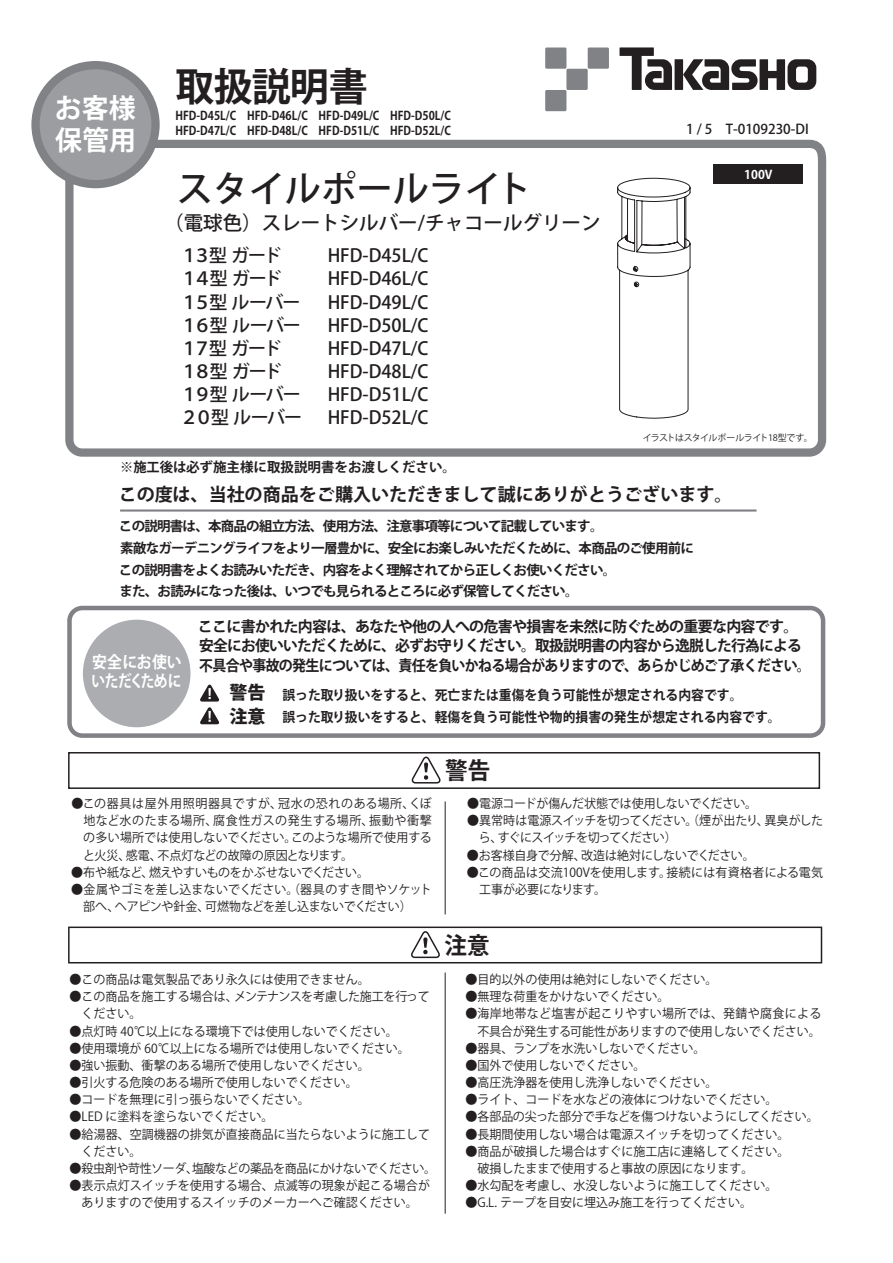
<style>
.page{position:relative;width:893px;height:1263px;background:#fff}
.page>*{position:absolute;margin:0;border:0;box-sizing:border-box;transform-origin:0 0}
.t1{font:700 39px "Koz Go Pro";letter-spacing:-.025em;color:#231f20}
.t2{font:500 36px "Koz Go Pro";color:#231f20}
.t3{font:700 27px "Koz Go Pro";color:#fff}
.t4{font:700 23.4px "Koz Go Pro";color:#231f20;scale:.96 1}
.t5{font:500 19.5px "Koz Go Pro";color:#231f20}
.t6{font:500 18px/23.1px "Koz Go Pro";color:#231f20;text-align:justify}
.t7{font:500 18px/23.1px "Koz Go Pro";letter-spacing:-.095em;color:#231f20}
.t8{font:700 18px "Koz Go Pro";color:#231f20}
.t9{font:800 18px/23.1px "Koz Go Pro";color:#231f20}
.t10{font:700 16.5px "Koz Go Pro";letter-spacing:-.04em;color:#fff;scale:.83 1}
.t11{font:700 15px "Koz Go Pro";letter-spacing:-.05em;color:#231f20}
.t12{font:700 15px "Koz Go Pro";letter-spacing:-.05em;color:#231f20;scale:.93 1}
.t13{font:700 13.5px/21.9px "Koz Go Pro";letter-spacing:-.055em;color:#231f20}
.t14{font:700 13.5px/22.6px "Koz Go Pro";color:#231f20;scale:.95 1}
.t15{font:700 13.5px "Koz Go Pro";color:#231f20}
.t16{font:500 13.5px "Koz Go Pro";color:#231f20}
.t17{font:12.45px/17.2px "Koz Go Pro";color:#231f20;scale:.96 1}
.t18{font:12.45px/17.2px "Koz Go Pro";letter-spacing:-.04em;color:#231f20;scale:.96 1}
.t19{font:12.45px "Koz Go Pro";letter-spacing:-.035em;color:#231f20;scale:.96 1}
.t20{font:12.45px "Koz Go Pro";letter-spacing:-.02em;color:#231f20;scale:.96 1}
.t21{font:12.45px "Koz Go Pro";letter-spacing:-.025em;color:#231f20;scale:.96 1}
.t22{font:700 12px/15px "Koz Go Pro";color:#231f20;scale:.9 1}
.t23{font:700 12px "Koz Go Pro";color:#fff}
.t24{font:9px "Koz Go Pro";letter-spacing:-.07em;color:#231f20}
</style>
<div class="page">
<svg style="left:619px;top:47px;width:53px;height:43px"></svg>
<div style="left:675px;top:59px;width:8px;height:31px;background:#231f20"></div>
<svg style="left:683px;top:59px;width:133px;height:31px"></svg>
<div style="left:545px;top:47px;width:21px;height:22px;background:#808285"></div>
<div style="left:566px;top:69px;width:22px;height:21px;background:#808285"></div>
<div style="left:588px;top:47px;width:21px;height:22px;background:#808285"></div>
<div style="left:545px;top:90px;width:21px;height:21px;background:#808285"></div>
<svg style="left:61px;top:138px;width:766px;height:319px"></svg>
<div style="left:36px;top:65px;width:120px;height:119px;background:#9b9da0;border-radius:50%"></div>
<div style="left:31px;top:61px;width:129px;height:127px;border:8px solid #808285;border-radius:50%"></div>
<div style="left:83px;top:620px;width:107px;height:107px;background:#acadb1;border-radius:50%"></div>
<svg style="left:200px;top:684px;width:20px;height:40px"></svg>
<div style="left:67px;top:606px;width:758px;height:132px;border:5px solid #808285;border-radius:13px"></div>
<hr style="left:120px;top:509px;width:637px;height:3px;background:#808285">
<div style="left:68px;top:752px;width:752px;height:37px;border:2px solid #231f20"></div>
<svg style="left:412px;top:756px;width:29px;height:28px"></svg>
<div style="left:68px;top:926px;width:754px;height:37px;border:2px solid #231f20"></div>
<svg style="left:411px;top:931px;width:29px;height:28px"></svg>
<hr style="left:445px;top:801px;width:1px;height:113px;background:#231f20">
<hr style="left:445px;top:972px;width:1px;height:242px;background:#231f20">
<div style="left:714px;top:164px;width:89px;height:20px;background:#231f20"></div>
<svg style="left:617px;top:178px;width:74px;height:241px"></svg>
<h1 class="t1" style="left:55px;top:61px;width:315px"><sub>お客様</sub> 取扱説明書</h1>
<h3 class="t3" style="left:55px;top:123px;width:82px">保管用</h3>
<p class="t16" style="left:686px;top:120px;width:124px">1 / 5 T-0109230-DI</p>
<h2 class="t2" style="left:177px;top:166px;width:356px">スタイルポールライト</h2>
<h3 class="t5" style="left:164px;top:210px;width:438px">（電球色）スレートシルバー/チャコールグリーン</h3>
<h3 class="t7" style="left:180px;top:245px;width:123px">１３型 ガード<br>１４型 ガード<br>１５型 ルーバー<br>１６型 ルーバー<br>１７型 ガード<br>１８型 ガード<br>１９型 ルーバー<br>２０型 ルーバー</h3>
<p class="t15" style="left:120px;top:459px;width:337px">※施工後は必ず施主様に取扱説明書をお渡しください。</p>
<p class="t22" style="left:176px;top:109px;width:320px">HFD-D45L/C　HFD-D46L/C　HFD-D49L/C　HFD-D50L/C　<br>HFD-D47L/C　HFD-D48L/C　HFD-D51L/C　HFD-D52L/C</p>
<p class="t23" style="left:744px;top:167px;width:30px">100V</p>
<h3 class="t6" style="left:328px;top:245px;width:102px">HFD-D45L/C HFD-D46L/C HFD-D49L/C HFD-D50L/C HFD-D47L/C HFD-D48L/C HFD-D51L/C HFD-D52L/C</h3>
<p class="t24" style="left:643px;top:432px;width:171px">イラストはスタイルポールライト18型です。</p>
<h3 class="t8" style="left:119px;top:483px;width:615px">この度は、当社の商品をご購入いただきまして誠にありがとうございます。</h3>
<p class="t13" style="left:119px;top:516px;width:576px">この説明書は、本商品の組立方法、使用方法、注意事項等について記載しています。<br>素敵なガーデニングライフをより一層豊かに、安全にお楽しみいただくために、本商品のご使用前にこの説明書をよくお読みいただき、内容をよく理解されてから正しくお使いください。<br>また、お読みになった後は、いつでも見られるところに必ず保管してください。</p>
<p class="t11" style="left:198px;top:616px;width:602px">ここに書かれた内容は、あなたや他の人への危害や損害を未然に防ぐための重要な内容です。</p>
<p class="t11" style="left:199px;top:636px;width:604px">安全にお使いいただくために、必ずお守りください。取扱説明書の内容から逸脱した行為による</p>
<p class="t12" style="left:92px;top:655px;width:774px"><sup>安全にお使い</sup> 不具合や事故の発生については、責任を負いかねる場合がありますので、あらかじめご了承ください。</p>
<h3 class="t10" style="left:92px;top:671px;width:110px">いただくために</h3>
<p class="t14" style="left:282px;top:684px;width:526px">誤った取り扱いをすると、死亡または重傷を負う可能性が想定される内容です。<br>誤った取り扱いをすると、軽傷を負う可能性や物的損害の発生が想定される内容です。</p>
<h3 class="t9" style="left:229px;top:682px;width:37px">警告注意</h3>
<p class="t17" style="left:83px;top:795px;width:364px;text-align:justify;text-indent:-12px">●この器具は屋外用照明器具ですが、冠水の恐れのある場所、くぼ地など水のたまる場所、腐食性ガスの発生する場所、振動や衝撃の多い場所では使用しないでください。このような場所で使用すると火災、感電、不点灯などの故障の原因となります。</p>
<p class="t20" style="left:71px;top:864px;width:312px">●布や紙など、燃えやすいものをかぶせないでください。</p>
<p class="t17" style="left:83px;top:881px;width:364px;text-indent:-12px">●金属やゴミを差し込まないでください。（器具のすき間やソケット部へ、ヘアピンや針金、可燃物などを差し込まないでください）</p>
<p class="t17" style="left:70px;top:971px;width:314px">●この商品は電気製品であり永久には使用できません。</p>
<p class="t17" style="left:82px;top:988px;width:364px;text-indent:-12px">●この商品を施工する場合は、メンテナンスを考慮した施工を行ってください。</p>
<p class="t17" style="left:70px;top:1023px;width:343px">●点灯時 40℃以上になる環境下では使用しないでください。</p>
<p class="t17" style="left:70px;top:1040px;width:356px">●使用環境が 60℃以上になる場所では使用しないでください。</p>
<p class="t17" style="left:70px;top:1057px;width:314px">●強い振動、衝撃のある場所で使用しないでください。</p>
<p class="t17" style="left:70px;top:1074px;width:301px">●引火する危険のある場所で使用しないでください。</p>
<p class="t17" style="left:70px;top:1091px;width:251px">●コードを無理に引っ張らないでください。</p>
<p class="t17" style="left:70px;top:1108px;width:214px">●LED に塗料を塗らないでください。</p>
<p class="t17" style="left:82px;top:1126px;width:364px;text-indent:-12px">●給湯器、空調機器の排気が直接商品に当たらないように施工してください。</p>
<p class="t19" style="left:70px;top:1160px;width:383px">●殺虫剤や苛性ソーダ、塩酸などの薬品を商品にかけないでください。</p>
<p class="t17" style="left:70px;top:1177px;width:377px;text-align:center">●表示点灯スイッチを使用する場合、点滅等の現象が起こる場合がありますので使用するスイッチのメーカーへご確認ください。</p>
<h3 class="t4" style="left:445px;top:755px;width:48px">警告</h3>
<p class="t21" style="left:467px;top:795px;width:304px">●電源コードが傷んだ状態では使用しないでください。</p>
<p class="t18" style="left:479px;top:812px;width:360px;text-indent:-12px">●異常時は電源スイッチを切ってください。（煙が出たり、異臭がしたら、すぐにスイッチを切ってください）</p>
<p class="t17" style="left:467px;top:847px;width:301px">●お客様自身で分解、改造は絶対にしないでください。</p>
<p class="t17" style="left:479px;top:864px;width:360px;text-indent:-12px">●この商品は交流100Vを使用します。接続には有資格者による電気工事が必要になります。</p>
<h3 class="t4" style="left:444px;top:930px;width:48px">注意</h3>
<p class="t17" style="left:465px;top:971px;width:264px">●目的以外の使用は絶対にしないでください。</p>
<p class="t17" style="left:465px;top:988px;width:214px">●無理な荷重をかけないでください。</p>
<p class="t17" style="left:465px;top:1005px;width:372px;text-align:right">●海岸地帯など塩害が起こりやすい場所では、発錆や腐食による不具合が発生する可能性がありますので使用しないでください。</p>
<p class="t17" style="left:465px;top:1040px;width:251px">●器具、ランプを水洗いしないでください。</p>
<p class="t17" style="left:465px;top:1057px;width:189px">●国外で使用しないでください。</p>
<p class="t17" style="left:465px;top:1074px;width:264px">●高圧洗浄器を使用し洗浄しないでください。</p>
<p class="t17" style="left:465px;top:1091px;width:327px">●ライト、コードを水などの液体につけないでください。</p>
<p class="t17" style="left:465px;top:1108px;width:369px">●各部品の尖った部分で手などを傷つけないようにしてください。</p>
<p class="t17" style="left:465px;top:1126px;width:339px">●長期間使用しない場合は電源スイッチを切ってください。</p>
<p class="t17" style="left:465px;top:1143px;width:339px">●商品が破損した場合はすぐに施工店に連絡してください。　破損したままで使用すると事故の原因になります。</p>
<p class="t17" style="left:465px;top:1177px;width:327px">●水勾配を考慮し、水没しないように施工してください。</p>
<p class="t17" style="left:465px;top:1194px;width:300px">●G.L. テープを目安に埋込み施工を行ってください。</p>
</div>
